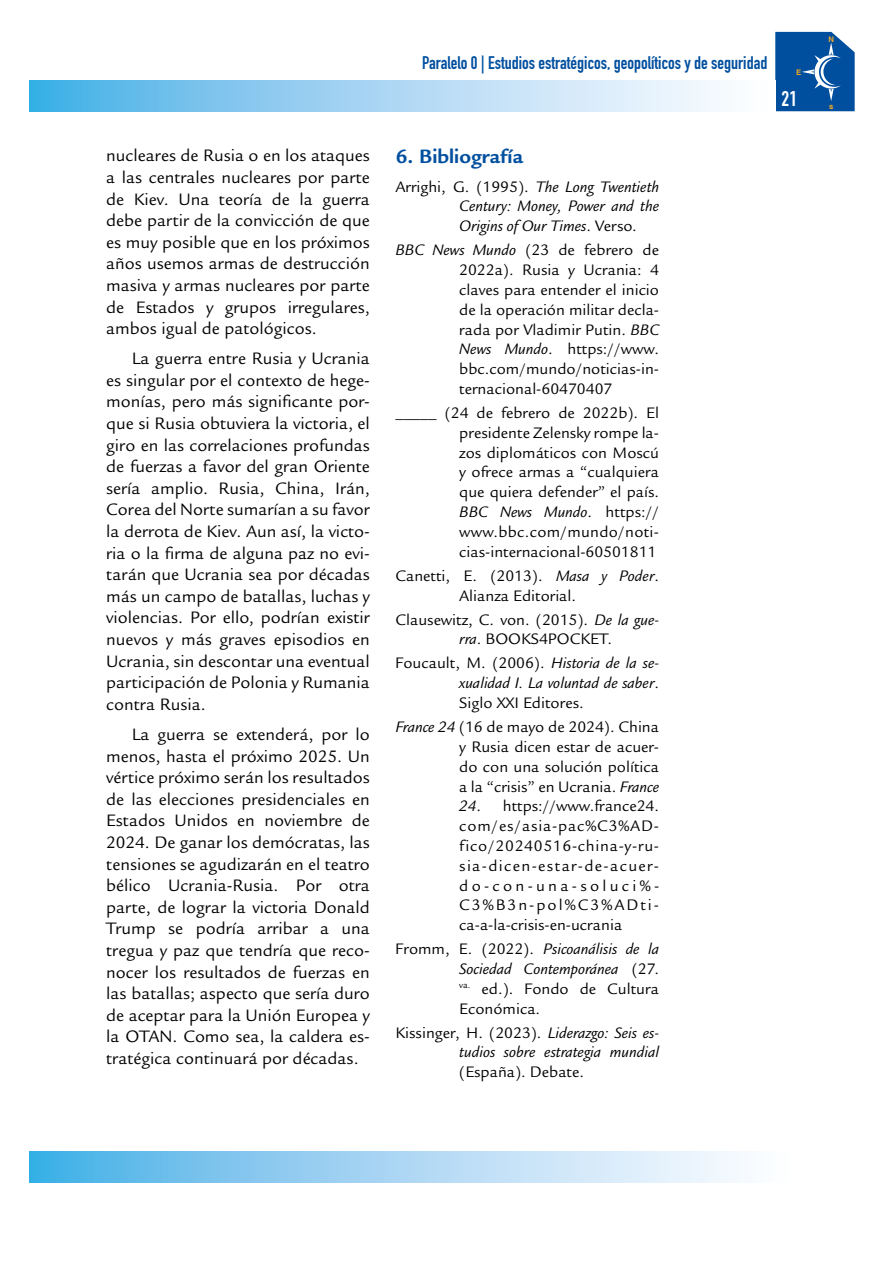
<style>
.page{position:relative;width:893px;height:1263px;background:#fff}
.page>*{position:absolute;margin:0;border:0;box-sizing:border-box;transform-origin:0 0}
.t1{font:700 21px "Legacy Sans Std";color:#004f9f}
.t2{font:21px "DIN Engschrift Std";color:#fff}
.t3{font:18px/21.6px "Legacy Sans Std";color:#000;text-align:justify}
.t4{font:18px "DIN Engschrift Std";color:#004f9f}
.t5{font:16.5px/19.8px "Legacy Sans Std";color:#000;text-align:justify}
.t6{font:italic 16.5px/19.8px "Legacy Sans Std";color:#000;text-align:justify}
.t7{font:700 7.65px "Helvetica";color:#f7a823}
.s1{font-style:normal}
.s2{font-style:italic}
</style>
<div class="page">
<svg style="left:30px;top:81px;width:687px;height:30px;background:#a2d4f2"></svg>
<svg style="left:30px;top:1152px;width:708px;height:30px;background:#a2d4f2"></svg>
<svg style="left:775px;top:32px;width:80px;height:79px;background:#1b61a9"></svg>
<p class="t3" style="left:106px;top:145px;width:265px">nucleares de Rusia o en los ataques a las centrales nucleares por parte de Kiev. Una teoría de la guerra debe partir de la convicción de que es muy posible que en los próximos años usemos armas de destrucción masiva y armas nucleares por parte de Estados y grupos irregulares, ambos igual de patológicos.</p>
<p class="t3" style="left:106px;top:348px;width:265px;text-indent:26px">La guerra entre Rusia y Ucrania es singular por el contexto de hege&shy;monías, pero más significante por&shy;que si Rusia obtuviera la victoria, el giro en las correlaciones profundas de fuerzas a favor del gran Oriente sería amplio. Rusia, China, Irán, Corea del Norte sumarían a su favor la derrota de Kiev. Aun así, la victo&shy;ria o la firma de alguna paz no evi&shy;tarán que Ucrania sea por décadas más un campo de batallas, luchas y violencias. Por ello, podrían existir nuevos y más graves episodios en Ucrania, sin descontar una eventual participación de Polonia y Rumania contra Rusia.</p>
<p class="t3" style="left:106px;top:724px;width:265px;text-indent:26px">La guerra se extenderá, por lo menos, hasta el próximo 2025. Un vértice próximo serán los resultados de las elecciones presidenciales en Estados Unidos en noviembre de 2024. De ganar los demócratas, las tensiones se agudizarán en el teatro bélico Ucrania-Rusia. Por otra parte, de lograr la victoria Donald Trump se podría arribar a una tregua y paz que tendría que reco&shy;nocer los resultados de fuerzas en las batallas; aspecto que sería duro de aceptar para la Unión Europea y la OTAN. Como sea, la caldera es&shy;tratégica continuará por décadas.</p>
<p class="t4" style="left:422px;top:52px;width:347px">Paralelo 0 | Estudios estratégicos, geopolíticos y de seguridad</p>
<p class="t7" style="left:796px;top:67px;width:7px">E</p>
<p class="t2" style="left:782px;top:87px;width:17px">21</p>
<p class="t1" style="left:396px;top:145px;width:129px">6. Bibliografía</p>
<p class="t6" style="left:459px;top:177px;width:201px;text-indent:-64px"><span class="s1">Arrighi, G. (1995).</span> The Long Twentieth Century: Money, Power and the Origins of Our Times<span class="s1">. Verso.</span></p>
<p class="t5" style="left:459px;top:240px;width:201px;text-indent:-64px"><span class="s2">BBC News Mundo</span> (23 de febrero de 2022a). Rusia y Ucrania: 4 claves para entender el inicio de la operación militar decla&shy;rada por Vladimir Putin. <span class="s2">BBC News Mundo</span>. https://www. bbc.com/mundo/noticias-in&shy;ternacional-60470407</p>
<p class="t5" style="left:459px;top:403px;width:201px;text-indent:-64px">_____ (24 de febrero de 2022b). El presidente Zelensky rompe la&shy;zos diplomáticos con Moscú y ofrece armas a “cualquiera que quiera defender” el país.<br><span class="s2">BBC News Mundo</span>. https:// www.bbc.com/mundo/noti&shy;cias-internacional-60501811</p>
<p class="t5" style="left:459px;top:566px;width:201px;text-indent:-64px">Canetti, E. (2013). <span class="s2">Masa y Poder</span>.<br>Alianza Editorial.</p>
<p class="t5" style="left:459px;top:610px;width:201px;text-indent:-64px">Clausewitz, C. von. (2015). <span class="s2">De la gue&shy;rra</span>. BOOKS4POCKET.</p>
<p class="t6" style="left:459px;top:654px;width:201px;text-indent:-64px"><span class="s1">Foucault, M. (2006).</span> Historia de la se&shy;xualidad I. La voluntad de saber<span class="s1">.<br>Siglo XXI Editores.</span></p>
<p class="t5" style="left:459px;top:717px;width:201px;text-indent:-64px"><span class="s2">France 24</span> (16 de mayo de 2024). China y Rusia dicen estar de acuer&shy;do con una solución política a la “crisis” en Ucrania. <span class="s2">France</span></p>
<p class="t5" style="left:459px;top:796px;width:201px"><span class="s2">24</span>. https://www.france24. com/es/asia-pac%C3%AD&shy;fico/20240516-china-y-ru&shy;sia-dicen-estar-de-acuer&shy;do-con-una-soluci%- C3%B3n-pol%C3%ADti&shy;ca-a-la-crisis-en-ucrania</p>
<p class="t5" style="left:459px;top:939px;width:201px;text-indent:-64px">Fromm, E. (2022). <span class="s2">Psicoanálisis de la Sociedad Contemporánea</span> (27. <sup>va.</sup> ed.). Fondo de Cultura Económica.</p>
<p class="t6" style="left:395px;top:1023px;width:265px;text-align:right"><span class="s1">Kissinger, H. (2023).</span> Liderazgo: Seis es&shy;tudios sobre estrategia mundial</p>
<p class="t5" style="left:459px;top:1062px;width:126px">(España). Debate.</p>
<p class="t7" style="left:828px;top:34px;width:7px">N</p>
<p class="t7" style="left:829px;top:101px;width:6px">s</p>
</div>
